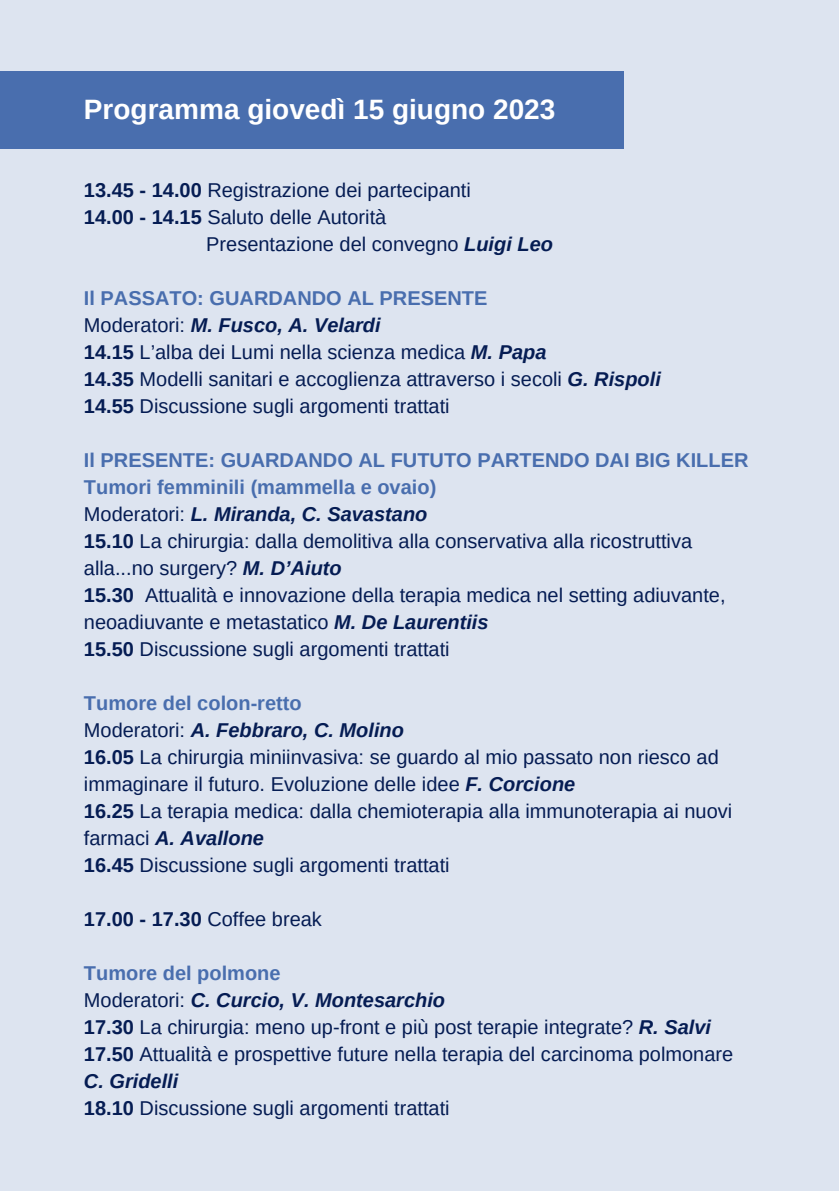
<style>
.page{position:relative;width:839px;height:1191px;background:#fff}
.page>*{position:absolute;margin:0;border:0;box-sizing:border-box;transform-origin:0 0}
.t1{font:700 28px "Arimo";color:#fff}
.t2{font:20px/27px "Arimo";color:#051c53}
.t3{font:700 20px "Arimo";color:#496eae}
.t4{font:italic 700 20px "Arimo";color:#051c53}
.t5{font:700 20px "Arimo";color:#051c53}
.s1{font-weight:700}
.s2{font-weight:700;font-style:italic}
.s3{font-weight:400;font-style:normal}
.s4{font-weight:400}
</style>
<div class="page">
<div style="left:0;top:0;width:838px;height:1191px;background:#dde4f0"></div>
<div style="left:0;top:71px;width:623px;height:77px;background:#496eae"></div>
<p class="t1" style="left:84px;top:93px;width:473px">Programma giovedì 15 giugno 2023</p>
<p class="t2" style="left:84px;top:177px;width:388px"><span class="s1">13.45 - 14.00</span> Registrazione dei partecipanti</p>
<p class="t2" style="left:84px;top:204px;width:304px"><span class="s1">14.00 - 14.15</span> Saluto delle Autorità</p>
<p class="t2" style="left:206px;top:231px;width:348px">Presentazione del convegno <span class="s2">Luigi Leo</span></p>
<p class="t3" style="left:84px;top:287px;width:405px">Il PASSATO: GUARDANDO AL PRESENTE</p>
<p class="t4" style="left:84px;top:314px;width:298px"><span class="s3">Moderatori:</span> M. Fusco, A. Velardi</p>
<p class="t2" style="left:84px;top:339px;width:464px"><span class="s1">14.15</span> L’alba dei Lumi nella scienza medica <span class="s2">M. Papa</span></p>
<p class="t2" style="left:84px;top:366px;width:578px"><span class="s1">14.35</span> Modelli sanitari e accoglienza attraverso i secoli <span class="s2">G. Rispoli</span></p>
<p class="t2" style="left:84px;top:393px;width:367px"><span class="s1">14.55</span> Discussione sugli argomenti trattati</p>
<p class="t3" style="left:84px;top:449px;width:666px">Il PRESENTE: GUARDANDO AL FUTUTO PARTENDO DAI BIG KILLER</p>
<p class="t3" style="left:84px;top:476px;width:354px">Tumori femminili (mammella e ovaio)</p>
<p class="t4" style="left:84px;top:503px;width:345px"><span class="s3">Moderatori:</span> L. Miranda, C. Savastano</p>
<p class="t2" style="left:84px;top:528px;width:609px"><span class="s1">15.10</span> La chirurgia: dalla demolitiva alla conservativa alla ricostruttiva alla...no surgery? <span class="s2">M. D’Aiuto</span></p>
<p class="t2" style="left:84px;top:582px;width:643px"><span class="s1">15.30</span> Attualità e innovazione della terapia medica nel setting adiuvante, neoadiuvante e metastatico <span class="s2">M. De Laurentiis</span></p>
<p class="t2" style="left:84px;top:636px;width:367px"><span class="s1">15.50</span> Discussione sugli argomenti trattati</p>
<p class="t3" style="left:84px;top:692px;width:219px">Tumore del colon-retto</p>
<p class="t4" style="left:84px;top:719px;width:321px"><span class="s3">Moderatori:</span> A. Febbraro, C. Molino</p>
<p class="t2" style="left:84px;top:744px;width:636px"><span class="s1">16.05</span> La chirurgia miniinvasiva: se guardo al mio passato non riesco ad immaginare il futuro. Evoluzione delle idee <span class="s2">F. Corcione</span></p>
<p class="t2" style="left:84px;top:798px;width:649px"><span class="s1">16.25</span> La terapia medica: dalla chemioterapia alla immunoterapia ai nuovi farmaci <span class="s2">A. Avallone</span></p>
<p class="t2" style="left:84px;top:852px;width:367px"><span class="s1">16.45</span> Discussione sugli argomenti trattati</p>
<p class="t5" style="left:84px;top:908px;width:239px">17.00 - 17.30 <span class="s4">Coffee break</span></p>
<p class="t3" style="left:84px;top:962px;width:198px">Tumore del polmone</p>
<p class="t4" style="left:84px;top:989px;width:363px"><span class="s3">Moderatori:</span> C. Curcio, V. Montesarchio</p>
<p class="t2" style="left:84px;top:1014px;width:628px"><span class="s1">17.30</span> La chirurgia: meno up-front e più post terapie integrate? <span class="s2">R. Salvi</span></p>
<p class="t2" style="left:84px;top:1041px;width:651px"><span class="s1">17.50</span> Attualità e prospettive future nella terapia del carcinoma polmonare<br><span class="s2">C. Gridelli</span></p>
<p class="t2" style="left:84px;top:1095px;width:367px"><span class="s1">18.10</span> Discussione sugli argomenti trattati</p>
</div>
